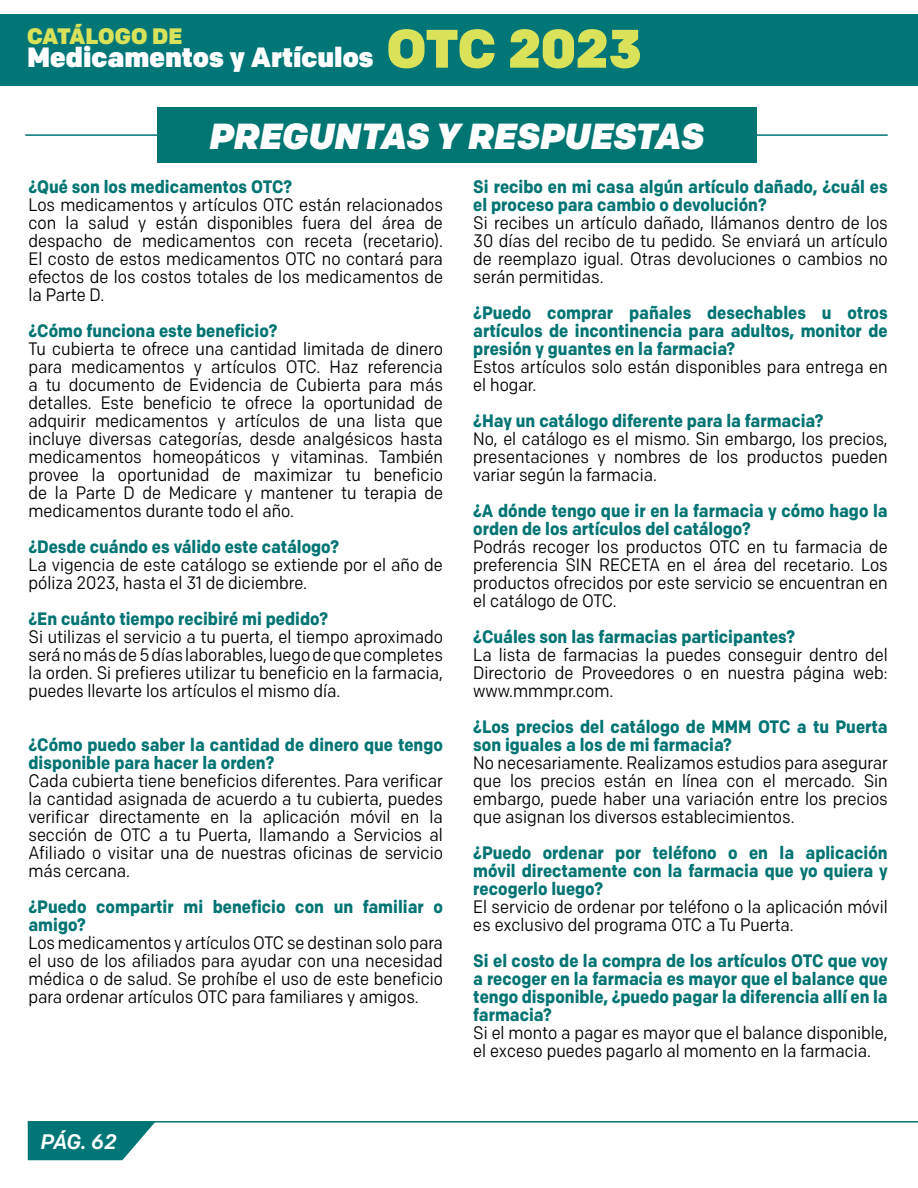
<style>
.page{position:relative;width:918px;height:1188px;background:#fff}
.page>*{position:absolute;margin:0;border:0;box-sizing:border-box;transform-origin:0 0}
.t1{font:900 54px "Colfax";letter-spacing:-.005em;color:#dae25a}
.t2{font:italic 900 36.15px "Colfax";color:#fff}
.t3{font:900 27.9px "Colfax";color:#fff}
.t4{font:900 22.35px "Colfax";letter-spacing:-.01em;color:#dae25a}
.t5{font:italic 500 21px "Colfax";color:#fff}
.t6{font:18px/18px "Colfax";color:#000;text-align:justify;scale:.9 1}
.t7{font:700 18px/18px "Colfax";color:#017473;scale:.9 1}
</style>
<div class="page">
<div style="left:0;top:14px;width:918px;height:71px;background:#007677"></div>
<svg style="left:28px;top:1123px;width:127px;height:37px;background:#218788"></svg>
<hr style="left:28px;top:1121px;width:890px;height:2px;background:#017473">
<hr style="left:25px;top:134px;width:863px;height:2px;background:#007673">
<div style="left:157px;top:107px;width:599px;height:56px;background:#007673"></div>
<p class="t4" style="left:27px;top:22px;width:157px">CATÁLOGO DE</p>
<h3 class="t3" style="left:27px;top:40px;width:348px">Medicamentos y Artículos</h3>
<h1 class="t1" style="left:387px;top:15px;width:257px">OTC 2023</h1>
<h2 class="t2" style="left:210px;top:114px;width:496px">PREGUNTAS Y RESPUESTAS</h2>
<p class="t7" style="left:28px;top:177px;width:295px">¿Qué son los medicamentos OTC?</p>
<p class="t6" style="left:28px;top:195px;width:462px">Los medicamentos y artículos OTC están relacionados con la salud y están disponibles fuera del área de despacho de medicamentos con receta (recetario).<br>El costo de estos medicamentos OTC no contará para efectos de los costos totales de los medicamentos de la Parte D.</p>
<p class="t7" style="left:28px;top:321px;width:278px">¿Cómo funciona este beneficio?</p>
<p class="t6" style="left:28px;top:339px;width:462px">Tu cubierta te ofrece una cantidad limitada de dinero para medicamentos y artículos OTC. Haz referencia a tu documento de Evidencia de Cubierta para más detalles. Este beneficio te ofrece la oportunidad de adquirir medicamentos y artículos de una lista que incluye diversas categorías, desde analgésicos hasta medicamentos homeopáticos y vitaminas. También provee la oportunidad de maximizar tu beneficio de la Parte D de Medicare y mantener tu terapia de medicamentos durante todo el año.</p>
<p class="t7" style="left:28px;top:537px;width:347px">¿Desde cuándo es válido este catálogo?</p>
<p class="t6" style="left:28px;top:555px;width:462px">La vigencia de este catálogo se extiende por el año de póliza 2023, hasta el 31 de diciembre.</p>
<p class="t7" style="left:28px;top:609px;width:334px">¿En cuánto tiempo recibiré mi pedido?</p>
<p class="t6" style="left:28px;top:627px;width:462px">Si utilizas el servicio a tu puerta, el tiempo aproximado será no más de 5 días laborables, luego de que completes la orden. Si prefieres utilizar tu beneficio en la farmacia, puedes llevarte los artículos el mismo día.</p>
<p class="t7" style="left:28px;top:735px;width:462px">¿Cómo puedo saber la cantidad de dinero que tengo disponible para hacer la orden?</p>
<p class="t6" style="left:28px;top:771px;width:462px">Cada cubierta tiene beneficios diferentes. Para verificar la cantidad asignada de acuerdo a tu cubierta, puedes verificar directamente en la aplicación móvil en la sección de OTC a tu Puerta, llamando a Servicios al Afiliado o visitar una de nuestras oficinas de servicio más cercana.</p>
<p class="t7" style="left:28px;top:897px;width:462px">¿Puedo compartir mi beneficio con un familiar o amigo?</p>
<p class="t6" style="left:28px;top:933px;width:462px">Los medicamentos y artículos OTC se destinan solo para el uso de los afiliados para ayudar con una necesidad médica o de salud. Se prohíbe el uso de este beneficio para ordenar artículos OTC para familiares y amigos.</p>
<p class="t5" style="left:40px;top:1129px;width:78px">PÁG. 62</p>
<p class="t7" style="left:473px;top:177px;width:462px">Si recibo en mi casa algún artículo dañado, ¿cuál es el proceso para cambio o devolución?</p>
<p class="t6" style="left:473px;top:213px;width:462px">Si recibes un artículo dañado, llámanos dentro de los 30 días del recibo de tu pedido. Se enviará un artículo de reemplazo igual. Otras devoluciones o cambios no serán permitidas.</p>
<p class="t7" style="left:473px;top:303px;width:462px;text-align:justify">¿Puedo comprar pañales desechables u otros artículos de incontinencia para adultos, monitor de presión y guantes en la farmacia?</p>
<p class="t6" style="left:473px;top:357px;width:462px">Estos artículos solo están disponibles para entrega en el hogar.</p>
<p class="t7" style="left:473px;top:411px;width:391px">¿Hay un catálogo diferente para la farmacia?</p>
<p class="t6" style="left:473px;top:429px;width:462px">No, el catálogo es el mismo. Sin embargo, los precios, presentaciones y nombres de los productos pueden variar según la farmacia.</p>
<p class="t7" style="left:473px;top:501px;width:462px">¿A dónde tengo que ir en la farmacia y cómo hago la orden de los artículos del catálogo?</p>
<p class="t6" style="left:473px;top:537px;width:462px">Podrás recoger los productos OTC en tu farmacia de preferencia SIN RECETA en el área del recetario. Los productos ofrecidos por este servicio se encuentran en el catálogo de OTC.</p>
<p class="t7" style="left:473px;top:627px;width:359px">¿Cuáles son las farmacias participantes?</p>
<p class="t6" style="left:473px;top:645px;width:462px">La lista de farmacias la puedes conseguir dentro del Directorio de Proveedores o en nuestra página web: www.mmmpr.com.</p>
<p class="t7" style="left:473px;top:717px;width:462px">¿Los precios del catálogo de MMM OTC a tu Puerta son iguales a los de mi farmacia?</p>
<p class="t6" style="left:473px;top:753px;width:462px">No necesariamente. Realizamos estudios para asegurar que los precios están en línea con el mercado. Sin embargo, puede haber una variación entre los precios que asignan los diversos establecimientos.</p>
<p class="t7" style="left:473px;top:843px;width:462px;text-align:justify">¿Puedo ordenar por teléfono o en la aplicación móvil directamente con la farmacia que yo quiera y recogerlo luego?</p>
<p class="t6" style="left:473px;top:897px;width:462px">El servicio de ordenar por teléfono o la aplicación móvil es exclusivo del programa OTC a Tu Puerta.</p>
<p class="t7" style="left:473px;top:951px;width:462px;text-align:justify">Si el costo de la compra de los artículos OTC que voy a recoger en la farmacia es mayor que el balance que tengo disponible, ¿puedo pagar la diferencia allí en la farmacia?</p>
<p class="t6" style="left:473px;top:1023px;width:462px">Si el monto a pagar es mayor que el balance disponible, el exceso puedes pagarlo al momento en la farmacia.</p>
</div>
